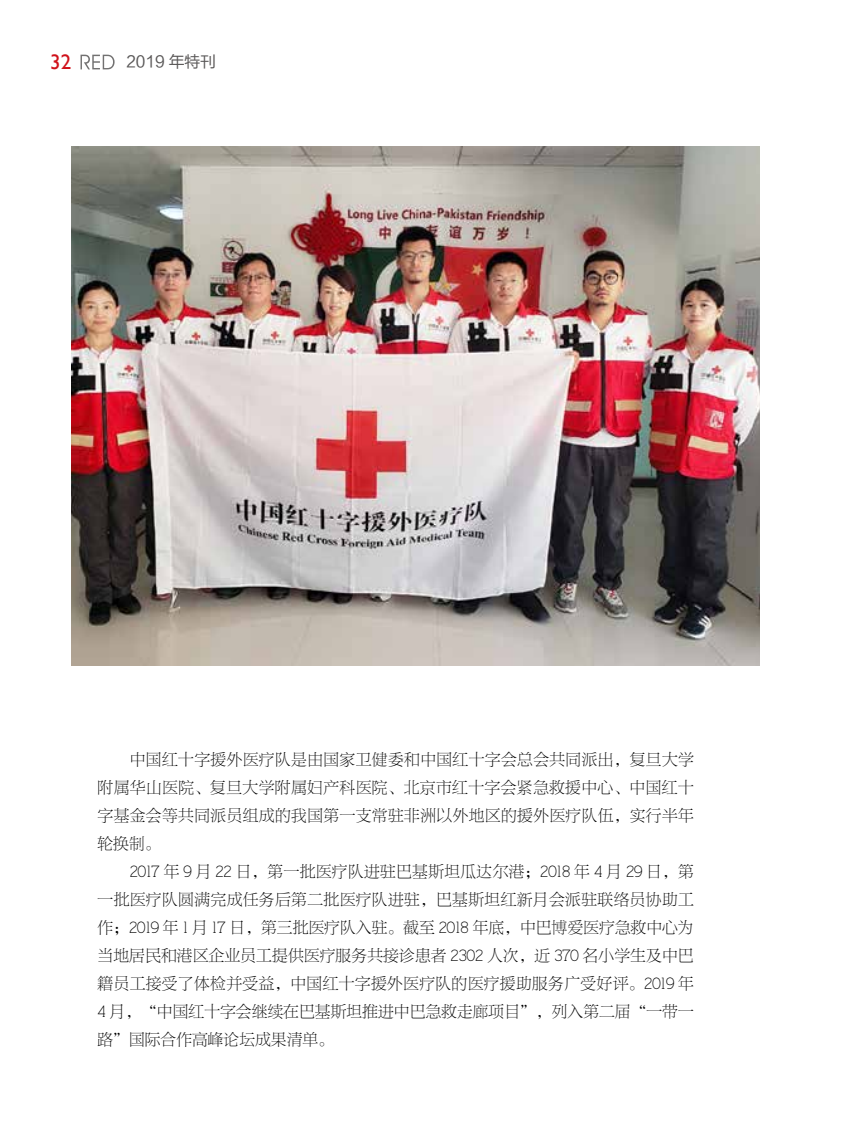
<style>
.page{position:relative;width:844px;height:1141px;background:#fff}
.page>*{position:absolute;margin:0;border:0;box-sizing:border-box;transform-origin:0 0}
.t1{font:21px "Gill Sans";color:#d0121b}
.t2{font:15.75px/28px "FZNBSJW GB1 0";color:#000;text-align:justify}
.t3{font:15.75px "FZLTHJW GB1 0";color:#595757}
</style>
<div class="page">
<svg style="left:80px;top:55px;width:34px;height:14px"></svg>
<img style="left:71px;top:146px;width:688px;height:520px">
<h1 class="t1" style="left:50px;top:50px;width:22px">32</h1>
<p class="t3" style="left:126px;top:53px;width:91px">2019 年特刊</p>
<p class="t2" style="left:97px;top:746px;width:597px;text-indent:32px">中国红十字援外医疗队是由国家卫健委和中国红十字会总会共同派出，复旦大学附属华山医院、复旦大学附属妇产科医院、北京市红十字会紧急救援中心、中国红十字基金会等共同派员组成的我国第一支常驻非洲以外地区的援外医疗队伍，实行半年轮换制。</p>
<p class="t2" style="left:97px;top:858px;width:597px;text-indent:32px">2017 年 9 月 22 日，第一批医疗队进驻巴基斯坦瓜达尔港；2018 年 4 月 29 日，第一批医疗队圆满完成任务后第二批医疗队进驻，巴基斯坦红新月会派驻联络员协助工作；2019 年 1 月 17 日，第三批医疗队入驻。截至 2018 年底，中巴博爱医疗急救中心为当地居民和港区企业员工提供医疗服务共接诊患者 2302 人次，近 370 名小学生及中巴籍员工接受了体检并受益，中国红十字援外医疗队的医疗援助服务广受好评。2019 年4 月，“中国红十字会继续在巴基斯坦推进中巴急救走廊项目”，列入第二届“一带一路”国际合作高峰论坛成果清单。</p>
</div>
